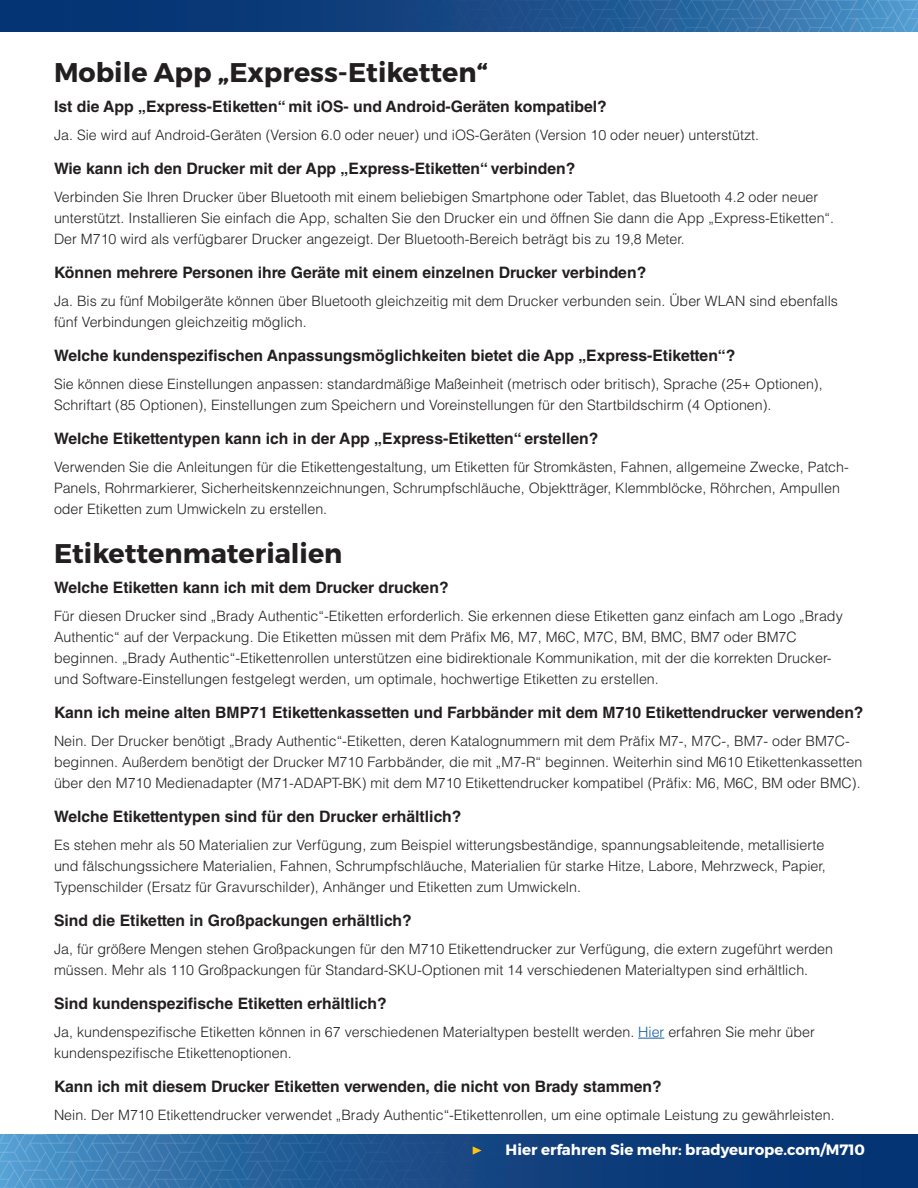
<style>
.page{position:relative;width:918px;height:1188px;background:#fff}
.page>*{position:absolute;margin:0;border:0;box-sizing:border-box;transform-origin:0 0}
.Section_Header{font:700 27px "Montserrat";color:#231f20}
.FAQ_QUESTIONS{font:700 15.75px "Helvetica LT Std";color:#231f20}
.Section_Header-2{font:700 15px "Montserrat";color:#fff}
.Body_Copy{font:300 14.25px/21px "Helvetica LT Std";color:#231f20}
.s1{color:#175d9e}
</style>
<div class="page">
<img style="left:0;top:0;width:918px;height:32px">
<img style="left:0;top:1134px;width:918px;height:54px">
<svg style="left:638px;top:1038px;width:26px;height:1px"></svg>
<svg style="left:473px;top:1146px;width:9px;height:9px"></svg>
<p class="Section_Header" style="left:54px;top:55px;width:435px">Mobile App „Express-Etiketten“</p>
<p class="FAQ_QUESTIONS" style="left:54px;top:97px;width:554px">Ist die App „Express-Etiketten“ mit iOS- und Android-Geräten kompatibel?</p>
<p class="Body_Copy" style="left:54px;top:124px;width:707px">Ja. Sie wird auf Android-Geräten (Version 6.0 oder neuer) und iOS-Geräten (Version 10 oder neuer) unterstützt.</p>
<p class="FAQ_QUESTIONS" style="left:54px;top:159px;width:523px">Wie kann ich den Drucker mit der App „Express-Etiketten“ verbinden?</p>
<p class="Body_Copy" style="left:54px;top:186px;width:782px">Verbinden Sie Ihren Drucker über Bluetooth mit einem beliebigen Smartphone oder Tablet, das Bluetooth 4.2 oder neuer unterstützt. Installieren Sie einfach die App, schalten Sie den Drucker ein und öffnen Sie dann die App „Express-Etiketten“.<br>Der M710 wird als verfügbarer Drucker angezeigt. Der Bluetooth-Bereich beträgt bis zu 19,8 Meter.</p>
<p class="FAQ_QUESTIONS" style="left:54px;top:263px;width:594px">Können mehrere Personen ihre Geräte mit einem einzelnen Drucker verbinden?</p>
<p class="Body_Copy" style="left:54px;top:290px;width:786px">Ja. Bis zu fünf Mobilgeräte können über Bluetooth gleichzeitig mit dem Drucker verbunden sein. Über WLAN sind ebenfalls fünf Verbindungen gleichzeitig möglich.</p>
<p class="FAQ_QUESTIONS" style="left:54px;top:346px;width:683px">Welche kundenspezifischen Anpassungsmöglichkeiten bietet die App „Express-Etiketten“?</p>
<p class="Body_Copy" style="left:54px;top:373px;width:770px">Sie können diese Einstellungen anpassen: standardmäßige Maßeinheit (metrisch oder britisch), Sprache (25+ Optionen),<br>Schriftart (85 Optionen), Einstellungen zum Speichern und Voreinstellungen für den Startbildschirm (4 Optionen).</p>
<p class="FAQ_QUESTIONS" style="left:54px;top:429px;width:546px">Welche Etikettentypen kann ich in der App „Express-Etiketten“ erstellen?</p>
<p class="Body_Copy" style="left:54px;top:456px;width:796px">Verwenden Sie die Anleitungen für die Etikettengestaltung, um Etiketten für Stromkästen, Fahnen, allgemeine Zwecke, Patch-<br>Panels, Rohrmarkierer, Sicherheitskennzeichnungen, Schrumpfschläuche, Objektträger, Klemmblöcke, Röhrchen, Ampullen oder Etiketten zum Umwickeln zu erstellen.</p>
<p class="Section_Header" style="left:54px;top:536px;width:290px">Etikettenmaterialien</p>
<p class="FAQ_QUESTIONS" style="left:54px;top:578px;width:396px">Welche Etiketten kann ich mit dem Drucker drucken?</p>
<p class="Body_Copy" style="left:54px;top:605px;width:790px">Für diesen Drucker sind „Brady Authentic“-Etiketten erforderlich. Sie erkennen diese Etiketten ganz einfach am Logo „Brady Authentic“ auf der Verpackung. Die Etiketten müssen mit dem Präfix M6, M7, M6C, M7C, BM, BMC, BM7 oder BM7C beginnen. „Brady Authentic“-Etikettenrollen unterstützen eine bidirektionale Kommunikation, mit der die korrekten Drucker&shy;und Software-Einstellungen festgelegt werden, um optimale, hochwertige Etiketten zu erstellen.</p>
<p class="FAQ_QUESTIONS" style="left:54px;top:703px;width:811px">Kann ich meine alten BMP71 Etikettenkassetten und Farbbänder mit dem M710 Etikettendrucker verwenden?</p>
<p class="Body_Copy" style="left:54px;top:730px;width:810px">Nein. Der Drucker benötigt „Brady Authentic“-Etiketten, deren Katalognummern mit dem Präfix M7-, M7C-, BM7- oder BM7C&shy;beginnen. Außerdem benötigt der Drucker M710 Farbbänder, die mit „M7-R“ beginnen. Weiterhin sind M610 Etikettenkassetten über den M710 Medienadapter (M71-ADAPT-BK) mit dem M710 Etikettendrucker kompatibel (Präfix: M6, M6C, BM oder BMC).</p>
<p class="FAQ_QUESTIONS" style="left:54px;top:807px;width:409px">Welche Etikettentypen sind für den Drucker erhältlich?</p>
<p class="Body_Copy" style="left:54px;top:834px;width:773px;text-align:justify">Es stehen mehr als 50 Materialien zur Verfügung, zum Beispiel witterungsbeständige, spannungsableitende, metallisierte und fälschungssichere Materialien, Fahnen, Schrumpfschläuche, Materialien für starke Hitze, Labore, Mehrzweck, Papier, Typenschilder (Ersatz für Gravurschilder), Anhänger und Etiketten zum Umwickeln.</p>
<p class="FAQ_QUESTIONS" style="left:54px;top:911px;width:359px">Sind die Etiketten in Großpackungen erhältlich?</p>
<p class="Body_Copy" style="left:54px;top:938px;width:781px">Ja, für größere Mengen stehen Großpackungen für den M710 Etikettendrucker zur Verfügung, die extern zugeführt werden müssen. Mehr als 110 Großpackungen für Standard-SKU-Optionen mit 14 verschiedenen Materialtypen sind erhältlich.</p>
<p class="FAQ_QUESTIONS" style="left:54px;top:994px;width:334px">Sind kundenspezifische Etiketten erhältlich?</p>
<p class="Body_Copy" style="left:54px;top:1021px;width:762px">Ja, kundenspezifische Etiketten können in 67 verschiedenen Materialtypen bestellt werden. <span class="s1">Hier</span> erfahren Sie mehr über kundenspezifische Etikettenoptionen.</p>
<p class="FAQ_QUESTIONS" style="left:54px;top:1077px;width:609px">Kann ich mit diesem Drucker Etiketten verwenden, die nicht von Brady stammen?</p>
<p class="Body_Copy" style="left:54px;top:1104px;width:782px">Nein. Der M710 Etikettendrucker verwendet „Brady Authentic“-Etikettenrollen, um eine optimale Leistung zu gewährleisten.</p>
<p class="Section_Header-2" style="left:506px;top:1141px;width:361px">Hier erfahren Sie mehr: bradyeurope.com/M710</p>
</div>
